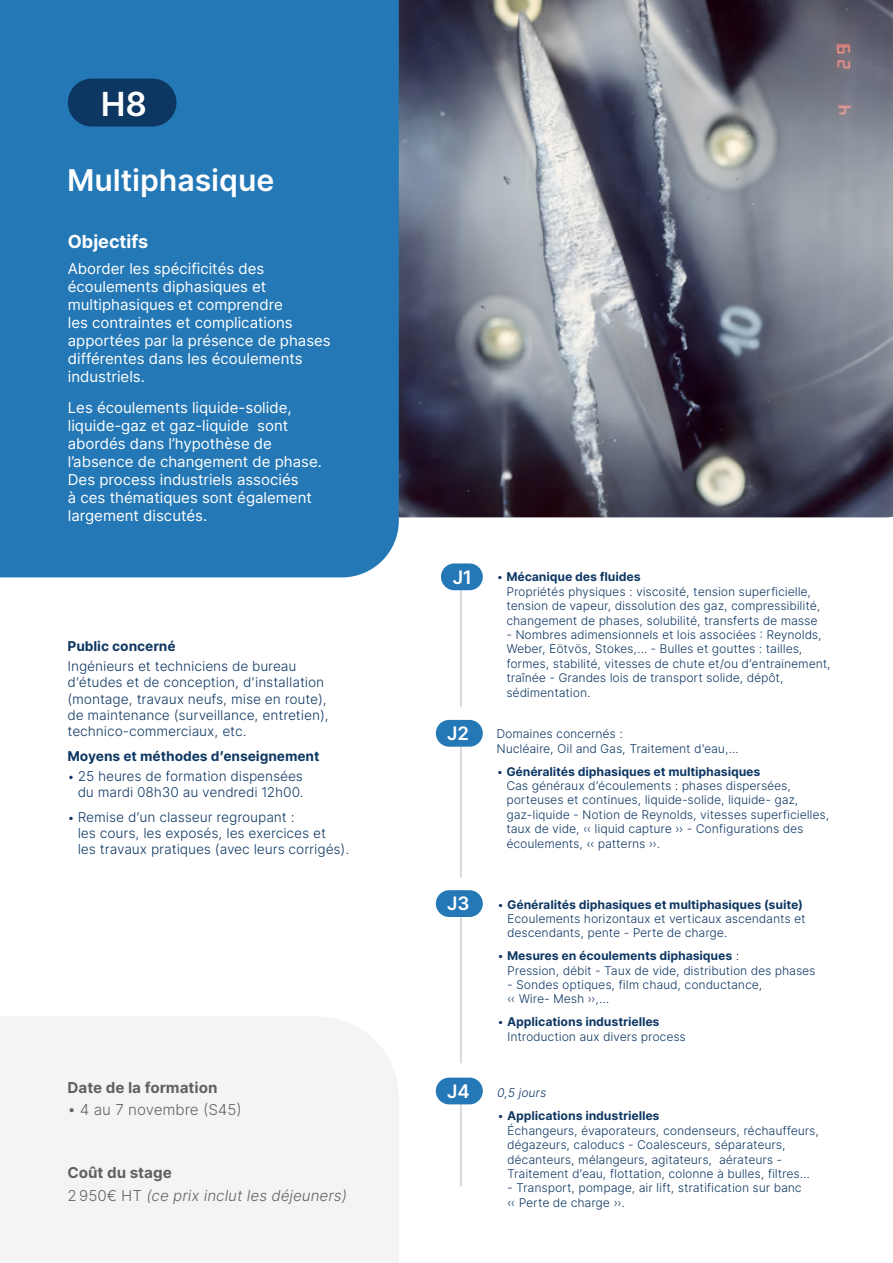
<style>
.page{position:relative;width:893px;height:1263px;background:#fff}
.page>*{position:absolute;margin:0;border:0;box-sizing:border-box;transform-origin:0 0}
.t1{font:600 33.15px "Inter Tight";color:#fff}
.t2{font:600 30px "Inter Tight";letter-spacing:.04em;color:#fff}
.t3{font:600 18.6px "Inter Tight";letter-spacing:.04em;color:#fff}
.t4{font:700 18px "Inter";color:#fff}
.t5{font:15px/18px "Inter";color:#fff}
.t6{font:italic 300 15px/22.2px "Inter Tight";letter-spacing:.04em;color:#616161}
.t7{font:300 15px "Inter Tight";letter-spacing:.04em;color:#616161}
.t8{font:700 15px "Inter Tight";letter-spacing:.04em;color:#616161}
.t9{font:300 13.5px/16.2px "Inter Tight";letter-spacing:.04em;color:#0d3662}
.t10{font:700 13.5px "Inter Tight";letter-spacing:.04em;color:#0d3662}
.t11{font:300 12px/14.4px "Inter Tight";letter-spacing:.04em;color:#0d3662}
.t12{font:italic 300 12px "Inter Tight";letter-spacing:.04em;color:#0d3662}
.s1{font-size:12.3px}
.s2{font-weight:700;font-style:normal}
.s3{font-style:normal}
.s4{font-weight:700}
</style>
<div class="page">
<img style="left:399px;top:0;width:494px;height:517px">
<hr style="left:460px;top:1098px;width:2px;height:88px;background:#d0cdcd">
<hr style="left:460px;top:892px;width:2px;height:171px;background:#d0cdcd">
<hr style="left:460px;top:741px;width:2px;height:137px;background:#d0cdcd">
<hr style="left:460px;top:588px;width:2px;height:119px;background:#d0cdcd">
<div style="left:0;top:0;width:399px;height:577px;background:#2478b6"></div>
<div style="left:441px;top:563px;width:42px;height:27px;background:#2478b6;border-radius:13px"></div>
<div style="left:436px;top:720px;width:47px;height:27px;background:#2478b6;border-radius:13px"></div>
<div style="left:436px;top:890px;width:47px;height:27px;background:#2478b6;border-radius:13px"></div>
<div style="left:436px;top:1077px;width:47px;height:27px;background:#2478b6;border-radius:13px"></div>
<div style="left:0;top:1017px;width:398px;height:246px;background:#f5f4f4"></div>
<div style="left:68px;top:79px;width:108px;height:48px;background:#0d3662;border-radius:24px"></div>
<h1 class="t1" style="left:102px;top:84px;width:46px">H8</h1>
<h2 class="t2" style="left:68px;top:162px;width:207px">Multiphasique</h2>
<h3 class="t4" style="left:68px;top:230px;width:82px">Objectifs</h3>
<p class="t5" style="left:68px;top:260px;width:264px">Aborder les spécificités des écoulements diphasiques et multiphasiques et comprendre<br>les contraintes et complications apportées par la présence de phases différentes dans les écoulements industriels.</p>
<p class="t5" style="left:68px;top:398px;width:256px">Les écoulements liquide-solide, liquide-gaz et gaz-liquide sont abordés dans l’hypothèse de l’absence de changement de phase.<br>Des process industriels associés<br>à ces thématiques sont également largement discutés.</p>
<p class="t10" style="left:68px;top:638px;width:109px">Public concerné</p>
<p class="t9" style="left:68px;top:658px;width:262px">Ingénieurs et techniciens de bureau d’études et de conception, d’installation (montage, travaux neufs, mise en route), de maintenance (surveillance, entretien), technico-commerciaux, etc.</p>
<p class="t10" style="left:68px;top:746px;width:253px">Moyens et méthodes d’enseignement</p>
<p class="t9" style="left:68px;top:768px;width:237px;text-align:right"><span class="s1">•</span> 25 heures de formation dispensées du mardi 08h30 au vendredi 12h00.</p>
<p class="t9" style="left:78px;top:809px;width:272px;text-indent:-10px"><span class="s1">•</span> Remise d’un classeur regroupant :<br>les cours, les exposés, les exercices et<br>les travaux pratiques (avec leurs corrigés).</p>
<p class="t8" style="left:68px;top:1078px;width:151px">Date de la formation</p>
<p class="t7" style="left:68px;top:1098px;width:175px">• 4 au 7 novembre (S45)</p>
<p class="t6" style="left:68px;top:1162px;width:280px"><span class="s2">Coût du stage<br></span><span class="s3">2 950€ HT</span> (ce prix inclut les déjeuners)</p>
<h3 class="t3" style="left:453px;top:565px;width:19px">J1</h3>
<p class="t11" style="left:507px;top:570px;width:315px;text-indent:-10px">• <span class="s4">Mécanique des fluides<br></span>Propriétés physiques : viscosité, tension superficielle, tension de vapeur, dissolution des gaz, compressibilité, changement de phases, solubilité, transferts de masse</p>
<p class="t11" style="left:507px;top:627px;width:325px">- Nombres adimensionnels et lois associées : Reynolds, Weber, Eötvös, Stokes,… - Bulles et gouttes : tailles, formes, stabilité, vitesses de chute et/ou d’entrainement, traînée - Grandes lois de transport solide, dépôt, sédimentation.</p>
<h3 class="t3" style="left:448px;top:722px;width:23px">J2</h3>
<p class="t11" style="left:497px;top:726px;width:243px">Domaines concernés :<br>Nucléaire, Oil and Gas, Traitement d’eau,…</p>
<p class="t11" style="left:507px;top:764px;width:324px;text-indent:-10px">• <span class="s4">Généralités diphasiques et multiphasiques<br></span>Cas généraux d’écoulements : phases dispersées, porteuses et continues, liquide-solide, liquide- gaz, gaz-liquide - Notion de Reynolds, vitesses superficielles, taux de vide, « liquid capture » - Configurations des écoulements, « patterns ».</p>
<h3 class="t3" style="left:448px;top:892px;width:23px">J3</h3>
<p class="t11" style="left:508px;top:897px;width:299px;text-indent:-10px">• <span class="s4">Généralités diphasiques et multiphasiques (suite)<br></span>Ecoulements horizontaux et verticaux ascendants et descendants, pente - Perte de charge.</p>
<p class="t11" style="left:508px;top:949px;width:309px;text-indent:-10px">• <span class="s4">Mesures en écoulements diphasiques</span> :<br>Pression, débit - Taux de vide, distribution des phases</p>
<p class="t11" style="left:508px;top:977px;width:256px">- Sondes optiques, film chaud, conductance, « Wire- Mesh »,…</p>
<p class="t11" style="left:508px;top:1015px;width:180px;text-indent:-10px">• <span class="s4">Applications industrielles<br></span>Introduction aux divers process</p>
<h3 class="t3" style="left:448px;top:1080px;width:24px">J4</h3>
<p class="t12" style="left:498px;top:1086px;width:50px">0,5 jours</p>
<p class="t11" style="left:508px;top:1109px;width:313px;text-indent:-10px">• <span class="s4">Applications industrielles<br></span>Échangeurs, évaporateurs, condenseurs, réchauffeurs, dégazeurs, caloducs - Coalesceurs, séparateurs, décanteurs, mélangeurs, agitateurs, aérateurs - Traitement d’eau, flottation, colonne à bulles, filtres…</p>
<p class="t11" style="left:508px;top:1180px;width:295px">- Transport, pompage, air lift, stratification sur banc « Perte de charge ».</p>
</div>
